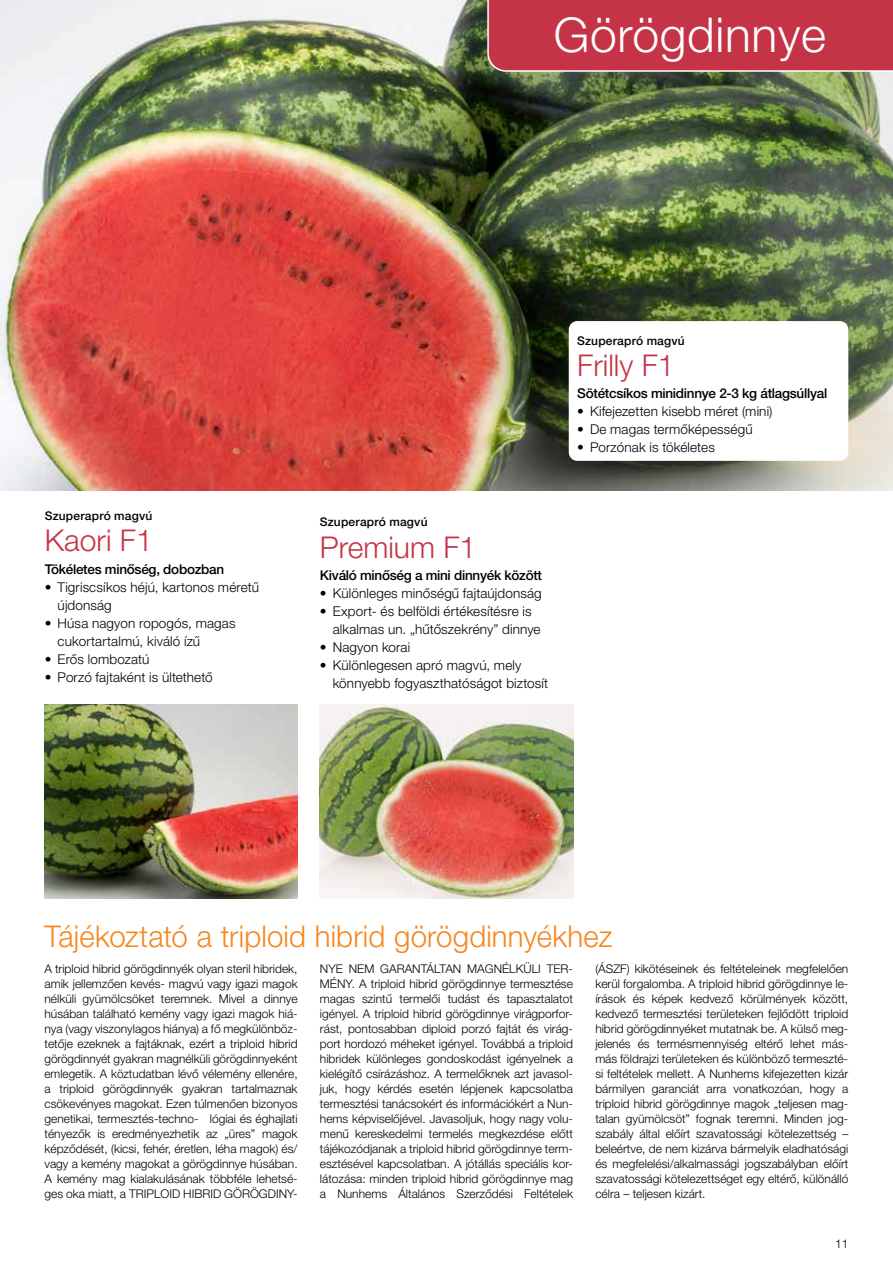
<style>
.page{position:relative;width:893px;height:1263px;background:#fff}
.page>*{position:absolute;margin:0;border:0;box-sizing:border-box;transform-origin:0 0}
.t1{font:300 48px "Helvetica Neue LT Pro";letter-spacing:.015em;color:#fff}
.t2{font:300 30px "Helvetica Neue LT Pro";letter-spacing:.005em;color:#f6861f}
.t3{font:300 30px "Helvetica Neue LT Pro";color:#c53346}
.t4{font:300 13.5px/18px "Helvetica Neue LT Pro";letter-spacing:.01em;color:#000}
.t5{font:500 13.5px "Helvetica Neue LT Pro";letter-spacing:-.02em;color:#000}
.t6{font:300 12px/15px "Helvetica Neue LT Pro";color:#000;text-align:justify}
.t7{font:500 12px "Helvetica Neue LT Pro";letter-spacing:.015em;color:#000}
</style>
<div class="page">
<img style="left:320px;top:705px;width:253px;height:193px">
<img style="left:0;top:0;width:893px;height:490px">
<div style="left:569px;top:321px;width:279px;height:140px;background:#fff;border-radius:9px"></div>
<div style="left:487px;top:0;width:406px;height:73px;background:#c53346"></div>
<img style="left:45px;top:705px;width:253px;height:193px">
<h1 class="t1" style="left:554px;top:5px;width:274px">Görögdinnye</h1>
<p class="t7" style="left:45px;top:508px;width:109px">Szuperapró magvú</p>
<h2 class="t3" style="left:45px;top:522px;width:109px">Kaori F1</h2>
<p class="t5" style="left:45px;top:561px;width:181px">Tökéletes minőség, dobozban</p>
<p class="t4" style="left:58px;top:578px;width:203px;text-indent:-13px">• Tigriscsíkos héjú, kartonos méretű újdonság</p>
<p class="t4" style="left:58px;top:614px;width:179px;text-indent:-13px">• Húsa nagyon ropogós, magas cukortartalmú, kiváló ízű</p>
<p class="t4" style="left:45px;top:650px;width:106px">• Erős lombozatú</p>
<p class="t4" style="left:45px;top:668px;width:169px">• Porzó fajtaként is ültethető</p>
<p class="t7" style="left:320px;top:515px;width:109px">Szuperapró magvú</p>
<h2 class="t3" style="left:320px;top:529px;width:158px">Premium F1</h2>
<p class="t5" style="left:320px;top:567px;width:224px">Kiváló minőség a mini dinnyék között</p>
<p class="t4" style="left:320px;top:584px;width:223px">• Különleges minőségű fajtaújdonság</p>
<p class="t4" style="left:333px;top:602px;width:209px;text-indent:-13px">• Export- és belföldi értékesítésre is alkalmas un. „hűtőszekrény” dinnye</p>
<p class="t4" style="left:320px;top:638px;width:92px">• Nagyon korai</p>
<p class="t4" style="left:333px;top:656px;width:217px;text-indent:-13px">• Különlegesen apró magvú, mely könnyebb fogyaszthatóságot biztosít</p>
<p class="t7" style="left:577px;top:333px;width:109px">Szuperapró magvú</p>
<h2 class="t3" style="left:577px;top:347px;width:99px">Frilly F1</h2>
<p class="t5" style="left:577px;top:385px;width:252px">Sötétcsíkos minidinnye 2-3 kg átlagsúllyal</p>
<p class="t4" style="left:577px;top:402px;width:197px">• Kifejezetten kisebb méret (mini)</p>
<p class="t4" style="left:577px;top:420px;width:177px">• De magas termőképességű</p>
<p class="t4" style="left:577px;top:438px;width:139px">• Porzónak is tökéletes</p>
<h2 class="t2" style="left:45px;top:918px;width:569px">Tájékoztató a triploid hibrid görögdinnyékhez</h2>
<p class="t6" style="left:44px;top:961px;width:255px">A triploid hibrid görögdinnyék olyan steril hibridek, amik jellemzően kevés- magvú vagy igazi magok nélküli gyümölcsöket teremnek. Mivel a dinnye húsában található kemény vagy igazi magok hiá&shy;nya (vagy viszonylagos hiánya) a fő megkülönböz&shy;tetője ezeknek a fajtáknak, ezért a triploid hibrid görögdinnyét gyakran magnélküli görögdinnyeként emlegetik. A köztudatban lévő vélemény ellenére, a triploid görögdinnyék gyakran tartalmaznak csökevényes magokat. Ezen túlmenően bizonyos genetikai, termesztés-techno- lógiai és éghajlati tényezők is eredményezhetik az „üres” magok képződését, (kicsi, fehér, éretlen, léha magok) és/ vagy a kemény magokat a görögdinnye húsában.<br>A kemény mag kialakulásának többféle lehetsé&shy;ges oka miatt, a TRIPLOID HIBRID GÖRÖGDIN -</p>
<p class="t6" style="left:320px;top:961px;width:255px">NYE NEM GARANTÁLTAN MAGNÉLKÜLI TER-MÉNY. A triploid hibrid görögdinnye termesztése magas szintű termelői tudást és tapasztalatot igényel. A triploid hibrid görögdinnye virágporfor&shy;rást, pontosabban diploid porzó fajtát és virág&shy;port hordozó méheket igényel. Továbbá a triploid hibridek különleges gondoskodást igényelnek a kielégítő csírázáshoz. A termelőknek azt javasol&shy;juk, hogy kérdés esetén lépjenek kapcsolatba termesztési tanácsokért és információkért a Nun&shy;hems képviselőjével. Javasoljuk, hogy nagy volu&shy;menű kereskedelmi termelés megkezdése előtt tájékozódjanak a triploid hibrid görögdinnye term&shy;esztésével kapcsolatban. A jótállás speciális kor&shy;látozása: minden triploid hibrid görögdinnye mag a Nunhems Általános Szerződési Feltételek</p>
<p class="t6" style="left:595px;top:961px;width:255px">(ÁSZF) kikötéseinek és feltételeinek megfelelően kerül forgalomba. A triploid hibrid görögdinnye le&shy;írások és képek kedvező körülmények között, kedvező termesztési területeken fejlődött triploid hibrid görögdinnyéket mutatnak be. A külső meg&shy;jelenés és termésmennyiség eltérő lehet más&shy;más földrajzi területeken és különböző termeszté&shy;si feltételek mellett. A Nunhems kifejezetten kizár bármilyen garanciát arra vonatkozóan, hogy a triploid hibrid görögdinnye magok „teljesen mag&shy;talan gyümölcsöt” fognak teremni. Minden jog&shy;szabály által előírt szavatossági kötelezettség – beleértve, de nem kizárva bármelyik eladhatósági és megfelelési/alkalmassági jogszabályban előírt szavatossági kötelezettséget egy eltérő, különálló célra – teljesen kizárt.</p>
<p class="t6" style="left:835px;top:1236px;width:15px">11</p>
</div>
